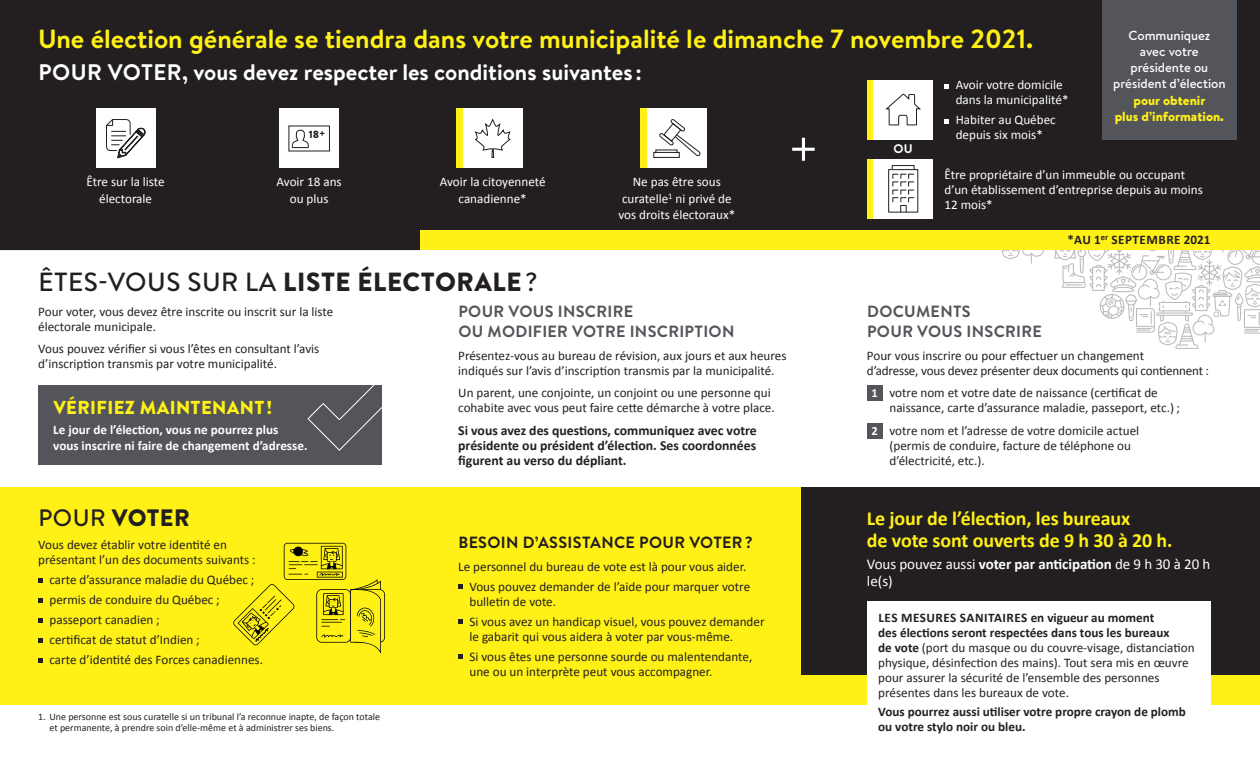
<style>
.page{position:relative;width:1260px;height:765px;background:#fff}
.page>*{position:absolute;margin:0;border:0;box-sizing:border-box;transform-origin:0 0}
.t1{font:700 26.25px "Brandon Text";color:#fff116}
.t2{font:500 26.25px "Brandon Text";letter-spacing:.02em;color:#231f20}
.t3{font:900 23.75px "Brandon Text";letter-spacing:.01em;color:#231f20}
.t4{font:700 22.5px "Brandon Text";color:#fff}
.t5{font:700 20px/22.5px "Calibri";letter-spacing:-.005em;color:#fff116}
.t6{font:900 18.75px "Brandon Text";letter-spacing:.02em;color:#fff116}
.t7{font:700 16.25px/20px "Brandon Text";letter-spacing:.02em;color:#54555a}
.t8{font:700 16.25px "Brandon Text";letter-spacing:.02em;color:#231f20}
.t9{font:15px "Calibri";letter-spacing:-.005em;color:#fff}
.t10{font:700 13.75px/15px "Calibri";color:#231f20;text-align:justify}
.t11{font:13.12px/15px "Calibri";color:#231f20}
.t12{font:13.12px/16.2px "Calibri";color:#fff;text-align:center}
.t13{font:700 13.12px/16.2px "Calibri";color:#fff}
.t14{font:700 13.12px/15px "Calibri";color:#231f20}
.t15{font:500 13.12px/16.2px "Brandon Text";color:#fff;text-align:center}
.t16{font:900 13.12px/16.2px "Brandon Text";color:#fff116;text-align:center}
.t17{font:700 13.12px "Calibri";letter-spacing:.04em;color:#231f20}
.t18{font:700 12.5px "Brandon Text";color:#fff}
.t19{font:900 10.38px "Brandon Text";color:#231f20}
.t20{font:10px/11.2px "Calibri";color:#231f20}
.s1{font-weight:900}
.s2{font-weight:500}
.s3{font-weight:700;font-size:12.5px;color:#fff}
.s4{font-weight:700}
</style>
<div class="page">
<svg style="left:1001px;top:250px;width:43px;height:14px"></svg>
<svg style="left:1054px;top:250px;width:206px;height:99px"></svg>
<div style="left:0;top:0;width:1260px;height:250px;background:#231f20"></div>
<div style="left:0;top:487px;width:1260px;height:218px;background:#fff116"></div>
<div style="left:456px;top:108px;width:7px;height:60px;background:#fff116"></div>
<div style="left:641px;top:108px;width:6px;height:60px;background:#fff116"></div>
<div style="left:867px;top:80px;width:6px;height:60px;background:#fff116"></div>
<div style="left:867px;top:159px;width:6px;height:60px;background:#fff116"></div>
<div style="left:802px;top:487px;width:458px;height:187px;background:#231f20"></div>
<div style="left:38px;top:385px;width:344px;height:80px;background:#54555a"></div>
<svg style="left:307px;top:385px;width:75px;height:66px"></svg>
<svg style="left:233px;top:543px;width:152px;height:110px"></svg>
<div style="left:420px;top:230px;width:840px;height:20px;background:#fff116"></div>
<div style="left:463px;top:108px;width:60px;height:60px;background:#fff"></div>
<svg style="left:475px;top:120px;width:36px;height:38px"></svg>
<div style="left:647px;top:108px;width:60px;height:60px;background:#fff"></div>
<svg style="left:653px;top:119px;width:47px;height:39px"></svg>
<div style="left:873px;top:80px;width:60px;height:60px;background:#fff"></div>
<svg style="left:885px;top:94px;width:36px;height:32px"></svg>
<div style="left:873px;top:159px;width:60px;height:60px;background:#fff"></div>
<div style="left:888px;top:169px;width:30px;height:44px;border:1px solid #231f20"></div>
<div style="left:892px;top:165px;width:23px;height:5px;border:1px solid #231f20"></div>
<svg style="left:892px;top:173px;width:23px;height:40px"></svg>
<div style="left:96px;top:108px;width:60px;height:60px;background:#fff"></div>
<svg style="left:106px;top:119px;width:39px;height:40px"></svg>
<div style="left:279px;top:108px;width:60px;height:60px;background:#fff"></div>
<svg style="left:292px;top:129px;width:17px;height:19px"></svg>
<svg style="left:944px;top:84px;width:5px;height:5px"></svg>
<svg style="left:944px;top:119px;width:5px;height:5px"></svg>
<svg style="left:792px;top:138px;width:23px;height:23px"></svg>
<div style="left:867px;top:385px;width:16px;height:16px;background:#54555a"></div>
<div style="left:867px;top:423px;width:16px;height:16px;background:#54555a"></div>
<svg style="left:38px;top:578px;width:5px;height:5px"></svg>
<svg style="left:38px;top:598px;width:5px;height:5px"></svg>
<svg style="left:38px;top:618px;width:5px;height:5px"></svg>
<svg style="left:38px;top:638px;width:5px;height:5px"></svg>
<svg style="left:38px;top:658px;width:5px;height:5px"></svg>
<svg style="left:458px;top:584px;width:5px;height:5px"></svg>
<svg style="left:458px;top:619px;width:5px;height:5px"></svg>
<svg style="left:458px;top:654px;width:5px;height:5px"></svg>
<div style="left:1102px;top:0;width:135px;height:140px;background:#54555a"></div>
<div style="left:867px;top:601px;width:343px;height:164px;background:#fff"></div>
<h1 class="t1" style="left:38px;top:21px;width:996px">Une élection générale se tiendra dans votre municipalité le dimanche 7 novembre 2021.</h1>
<h3 class="t4" style="left:38px;top:56px;width:605px">POUR VOTER, vous devez respecter les conditions suivantes :</h3>
<p class="t15" style="left:1113px;top:27px;width:114px">Communiquez<br>avec votre présidente ou président d’élection</p>
<p class="t16" style="left:1115px;top:92px;width:111px">pour obtenir<br>plus d’information.</p>
<p class="t12" style="left:956px;top:78px;width:114px;line-height:15px;text-align:left">Avoir votre domicile dans la municipalité*</p>
<p class="t12" style="left:956px;top:113px;width:102px;line-height:15px;text-align:left">Habiter au Québec depuis six mois*</p>
<p class="t12" style="left:944px;top:167px;width:260px;line-height:15px;text-align:left">Être propriétaire d’un immeuble ou occupant d’un établissement d’entreprise depuis au moins<br>12 mois*</p>
<p class="t19" style="left:309px;top:127px;width:18px">18+</p>
<p class="t18" style="left:894px;top:140px;width:21px">OU</p>
<p class="t12" style="left:87px;top:174px;width:80px">Être sur la liste électorale</p>
<p class="t12" style="left:277px;top:174px;width:67px">Avoir 18 ans ou plus</p>
<p class="t12" style="left:440px;top:174px;width:107px">Avoir la citoyenneté canadienne*</p>
<p class="t12" style="left:618px;top:174px;width:119px">Ne pas être sous curatelle<sup>1</sup> ni privé de vos droits électoraux*</p>
<h1 class="t2" style="left:38px;top:264px;width:501px">ÊTES-VOUS SUR LA <span class="s1">LISTE ÉLECTORALE</span>?</h1>
<p class="t11" style="left:38px;top:304px;width:297px">Pour voter, vous devez être inscrite ou inscrit sur la liste électorale municipale.</p>
<p class="t11" style="left:38px;top:342px;width:283px">Vous pouvez vérifier si vous l’êtes en consultant l’avis d’inscription transmis par votre municipalité.</p>
<h3 class="t6" style="left:53px;top:394px;width:220px">VÉRIFIEZ MAINTENANT !</h3>
<p class="t13" style="left:53px;top:421px;width:256px">Le jour de l’élection, vous ne pourrez plus<br>vous inscrire ni faire de changement d’adresse.</p>
<h2 class="t3" style="left:38px;top:501px;width:153px"><span class="s2">POUR</span> VOTER</h2>
<p class="t11" style="left:38px;top:537px;width:219px">Vous devez établir votre identité en présentant l’un des documents suivants :</p>
<p class="t11" style="left:49px;top:570px;width:215px;line-height:20px">carte d’assurance maladie du Québec ; permis de conduire du Québec ; passeport canadien ;<br>certificat de statut d’Indien ;<br>carte d’identité des Forces canadiennes.</p>
<p class="t20" style="left:49px;top:711px;width:332px;text-indent:-11px">1. Une personne est sous curatelle si un tribunal l’a reconnue inapte, de façon totale et permanente, à prendre soin d’elle-même et à administrer ses biens.</p>
<p class="t7" style="left:458px;top:301px;width:278px">POUR VOUS INSCRIRE<br>OU MODIFIER VOTRE INSCRIPTION</p>
<p class="t11" style="left:458px;top:348px;width:330px">Présentez-vous au bureau de révision, aux jours et aux heures indiqués sur l’avis d’inscription transmis par la municipalité.</p>
<p class="t11" style="left:458px;top:386px;width:318px">Un parent, une conjointe, un conjoint ou une personne qui cohabite avec vous peut faire cette démarche à votre place.</p>
<p class="t10" style="left:458px;top:423px;width:300px">Si vous avez des questions, communiquez avec votre présidente ou président d’élection. Ses coordonnées figurent au verso du dépliant.</p>
<p class="t8" style="left:458px;top:531px;width:296px">BESOIN D’ASSISTANCE POUR VOTER?</p>
<p class="t11" style="left:458px;top:556px;width:293px;line-height:20px;text-align:right">Le personnel du bureau de vote est là pour vous aider.<br>Vous pouvez demander de l’aide pour marquer votre</p>
<p class="t11" style="left:469px;top:591px;width:297px;line-height:20px">bulletin de vote.<br>Si vous avez un handicap visuel, vous pouvez demander</p>
<p class="t11" style="left:469px;top:626px;width:284px;line-height:20px">le gabarit qui vous aidera à voter par vous-même.<br>Si vous êtes une personne sourde ou malentendante,</p>
<p class="t11" style="left:470px;top:664px;width:244px">une ou un interprète peut vous accompagner.</p>
<p class="t17" style="left:1067px;top:231px;width:145px">*AU 1<sup>er</sup> SEPTEMBRE 2021</p>
<p class="t7" style="left:867px;top:301px;width:176px">DOCUMENTS<br>POUR VOUS INSCRIRE</p>
<p class="t11" style="left:867px;top:348px;width:344px">Pour vous inscrire ou pour effectuer un changement<br>d’adresse, vous devez présenter deux documents qui contiennent :</p>
<p class="t11" style="left:889px;top:386px;width:292px;text-indent:-18px"><span class="s3">1</span> votre nom et votre date de naissance (certificat de naissance, carte d’assurance maladie, passeport, etc.) ;</p>
<p class="t11" style="left:889px;top:423px;width:251px;text-indent:-18px"><span class="s3">2</span> votre nom et l’adresse de votre domicile actuel (permis de conduire, facture de téléphone ou d’électricité, etc.).</p>
<h3 class="t5" style="left:867px;top:507px;width:307px">Le jour de l’élection, les bureaux<br>de vote sont ouverts de 9 h 30 à 20 h.</h3>
<p class="t9" style="left:867px;top:554px;width:345px">Vous pouvez aussi <span class="s4">voter par anticipation</span> de 9 h 30 à 20 h</p>
<p class="t11" style="left:878px;top:611px;width:318px"><span class="s4">LES MESURES SANITAIRES en vigueur au moment<br>des élections seront respectées dans tous les bureaux<br>de vote</span> (port du masque ou du couvre-visage, distanciation physique, désinfection des mains). Tout sera mis en œuvre pour assurer la sécurité de l’ensemble des personnes présentes dans les bureaux de vote.</p>
<p class="t14" style="left:878px;top:704px;width:309px">Vous pourrez aussi utiliser votre propre crayon de plomb ou votre stylo noir ou bleu.</p>
</div>
